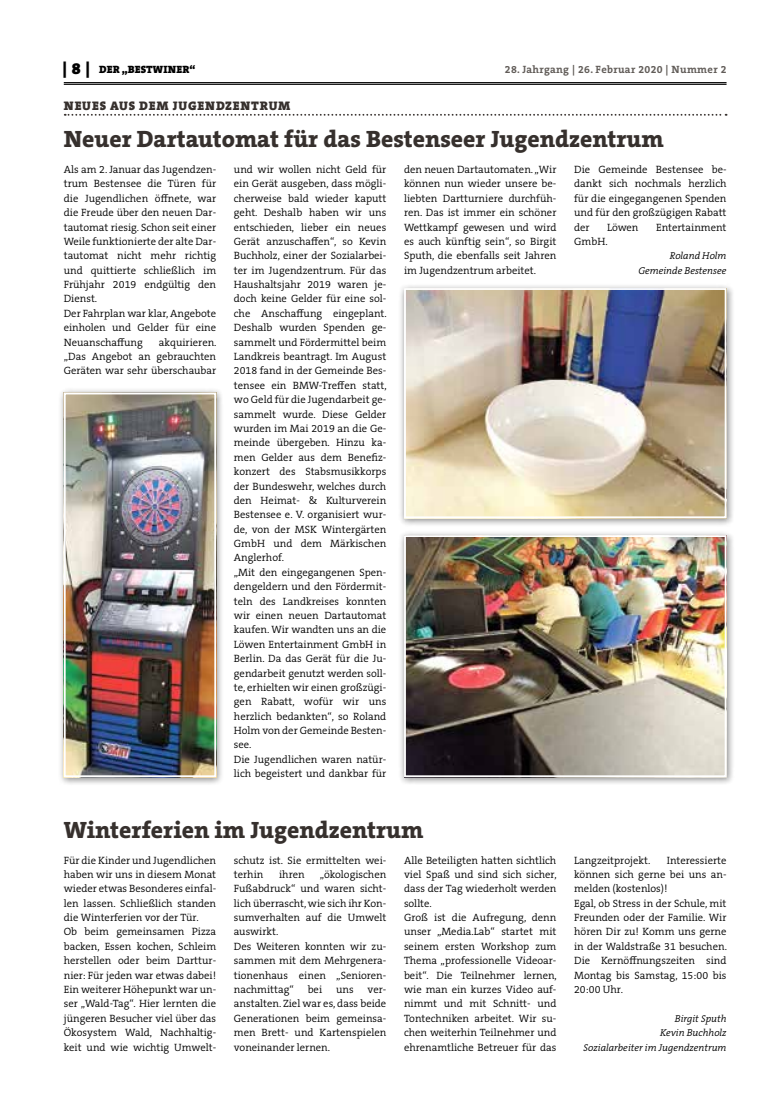
<style>
.page{position:relative;width:762px;height:1117px;background:#fff}
.page>*{position:absolute;margin:0;border:0;box-sizing:border-box;transform-origin:0 0}
.t1{font:800 23.75px "The Serif B W8";color:#36302d}
.t2{font:900 12.5px "The Serif B W9";letter-spacing:.065em;color:#36302d}
.t3{font:300 10.62px/14.4px "The Serif B W4";color:#000}
.t4{font:700 10.62px "The Serif B W7";letter-spacing:.03em;color:#615c58}
.t5{font:900 10.62px "The Serif B W9";letter-spacing:.015em;color:#000}
.t6{font:italic 300 10px/14.4px "The Serif B W4";color:#000;text-align:right}
.s1{font-size:16.25px}
</style>
<div class="page">
<hr style="left:64px;top:82px;width:662px;height:1px;background:#000">
<hr style="left:64px;top:84px;width:662px;height:1px;background:#000">
<svg style="left:65px;top:114px;width:661px;height:2px"></svg>
<div style="left:398px;top:282px;width:336px;height:244px;background:#000;opacity:.45"></div>
<img style="left:407px;top:291px;width:316px;height:224px">
<div style="left:404px;top:288px;width:322px;height:230px;border:2px solid #fff"></div>
<div style="left:398px;top:529px;width:336px;height:255px;background:#000;opacity:.45"></div>
<img style="left:407px;top:538px;width:316px;height:236px">
<div style="left:404px;top:535px;width:322px;height:242px;border:2px solid #fff"></div>
<div style="left:58px;top:386px;width:166px;height:399px;background:#000;opacity:.45"></div>
<img style="left:67px;top:395px;width:146px;height:379px">
<div style="left:64px;top:392px;width:152px;height:385px;border:2px solid #fff"></div>
<p class="t5" style="left:63px;top:63px;width:134px"><span class="s1">| 8 |</span> DER „BESTWINER“</p>
<p class="t4" style="left:505px;top:62px;width:223px">28. Jahrgang | 26. Februar 2020 | Nummer 2</p>
<p class="t2" style="left:64px;top:97px;width:228px">NEUES AUS DEM JUGENDZENTRUM</p>
<h1 class="t1" style="left:64px;top:123px;width:601px">Neuer Dartautomat für das Bestenseer Jugendzentrum</h1>
<p class="t3" style="left:64px;top:162px;width:154px">Als am 2. Januar das Jugendzen&shy;trum Bestensee die Türen für die Jugendlichen öffnete, war die Freude über den neuen Dar&shy;tautomat riesig. Schon seit einer<br>Weile funktionierte der alte Dar&shy;tautomat nicht mehr richtig und quittierte schließlich im<br>Frühjahr 2019 endgültig den<br>Dienst.<br>Der Fahrplan war klar, Angebote einholen und Gelder für eine<br>Neuanschaffung</p>
<p class="t3" style="left:234px;top:162px;width:154px">und wir wollen nicht Geld für ein Gerät ausgeben, dass mögli&shy;cherweise bald wieder kaputt geht. Deshalb haben wir uns entschieden, lieber ein neues<br>Gerät anzuschaffen“, so Kevin<br>Buchholz, einer der Sozialarbei&shy;ter im Jugendzentrum. Für das<br>Haushaltsjahr 2019 waren je&shy;doch keine Gelder für eine sol&shy;che Anschaffung eingeplant.<br>Deshalb wurden Spenden ge&shy;sammelt und Fördermittel beim<br>Landkreis beantragt. Im August<br>2018 fand in der Gemeinde Bes&shy;tensee ein BMW-Treffen statt, wo Geld für die Jugendarbeit ge&shy;sammelt wurde. Diese Gelder wurden im Mai 2019 an die Ge&shy;meinde übergeben. Hinzu ka&shy;men Gelder aus dem Benefiz&shy;konzert des Stabsmusikkorps der Bundeswehr, welches durch den Heimat- &amp; Kulturverein<br>Bestensee e. V. organisiert wur&shy;de, von der MSK Wintergärten<br>GmbH und dem Märkischen<br>Anglerhof.<br>„Mit den eingegangenen Spen&shy;dengeldern und den Fördermit&shy;teln des Landkreises konnten wir einen neuen Dartautomat kaufen. Wir wandten uns an die<br>Löwen Entertainment GmbH in<br>Berlin. Da das Gerät für die Ju&shy;gendarbeit genutzt werden soll&shy;te, erhielten wir einen großzügi&shy;gen Rabatt, wofür wir uns herzlich bedankten“, so Roland<br>Holm von der Gemeinde Besten&shy;see.<br>Die Jugendlichen waren natür&shy;lich begeistert und dankbar für</p>
<p class="t3" style="left:404px;top:162px;width:154px;text-align:justify">den neuen Dartautomaten. „Wir können nun wieder unsere be&shy;liebten Dartturniere durchfüh&shy;ren. Das ist immer ein schöner Wettkampf gewesen und wird es auch künftig sein“, so Birgit Sputh, die ebenfalls seit Jahren im Jugendzentrum arbeitet.</p>
<p class="t3" style="left:574px;top:162px;width:154px;text-align:justify">Die Gemeinde Bestensee be&shy;dankt sich nochmals herzlich für die eingegangenen Spenden und für den großzügigen Rabatt der</p>
<p class="t3" style="left:607px;top:220px;width:33px">Löwen</p>
<p class="t3" style="left:656px;top:220px;width:72px">Entertainment</p>
<p class="t3" style="left:574px;top:234px;width:35px">GmbH.</p>
<p class="t6" style="left:638px;top:249px;width:90px">Roland Holm<br>Gemeinde Bestensee</p>
<p class="t3" style="left:64px;top:335px;width:154px;text-align:justify;text-indent:95px">akquirieren. „Das Angebot an gebrauchten Geräten war sehr überschaubar</p>
<h1 class="t1" style="left:64px;top:813px;width:361px">Winterferien im Jugendzentrum</h1>
<p class="t3" style="left:64px;top:852px;width:154px">Für die Kinder und Jugendlichen haben wir uns in diesem Monat wieder etwas Besonderes einfal&shy;len lassen. Schließlich standen die Winterferien vor der Tür.<br>Ob beim gemeinsamen Pizza backen, Essen kochen, Schleim herstellen oder beim Darttur&shy;nier: Für jeden war etwas dabei!<br>Ein weiterer Höhepunkt war un&shy;ser „Wald-Tag“. Hier lernten die jüngeren Besucher viel über das<br>Ökosystem Wald, Nachhaltig&shy;keit und wie wichtig Umwelt-</p>
<p class="t3" style="left:234px;top:852px;width:154px">schutz ist. Sie ermittelten wei&shy;terhin</p>
<p class="t3" style="left:404px;top:852px;width:154px">Alle Beteiligten hatten sichtlich viel Spaß und sind sich sicher, dass der Tag wiederholt werden sollte.<br>Groß ist die Aufregung, denn unser „Media.Lab“ startet mit seinem ersten Workshop zum<br>Thema „professionelle Videoar&shy;beit“. Die Teilnehmer lernen, wie man ein kurzes Video auf&shy;nimmt und mit Schnitt- und<br>Tontechniken arbeitet. Wir su&shy;chen weiterhin Teilnehmer und ehrenamtliche Betreuer für das</p>
<p class="t3" style="left:574px;top:852px;width:78px">Langzeitprojekt.</p>
<p class="t3" style="left:574px;top:852px;width:154px;text-indent:93px">Interessierte können sich gerne bei uns an&shy;melden (kostenlos)!<br>Egal, ob Stress in der Schule, mit<br>Freunden oder der Familie. Wir hören Dir zu! Komm uns gerne in der Waldstraße 31 besuchen.<br>Die Kernöffnungszeiten sind<br>Montag bis Samstag, 15:00 bis<br>20:00 Uhr.</p>
<p class="t6" style="left:583px;top:1010px;width:144px">Birgit Sputh<br>Kevin Buchholz<br>Sozialarbeiter im Jugendzentrum</p>
<p class="t3" style="left:234px;top:867px;width:154px;text-indent:86px">„ökologischen<br>Fußabdruck“ und waren sicht&shy;lich überrascht, wie sich ihr Kon&shy;sumverhalten auf die Umwelt auswirkt.<br>Des Weiteren konnten wir zu&shy;sammen mit dem Mehrgenera&shy;tionenhaus einen „Senioren&shy;nachmittag“</p>
<p class="t3" style="left:279px;top:867px;width:27px">ihren</p>
<p class="t3" style="left:308px;top:982px;width:16px">bei</p>
<p class="t3" style="left:336px;top:982px;width:19px">uns</p>
<p class="t3" style="left:234px;top:982px;width:154px;text-align:justify;text-indent:134px">ver&shy;anstalten. Ziel war es, dass beide Generationen beim gemeinsa&shy;men Brett- und Kartenspielen voneinander lernen.</p>
</div>
